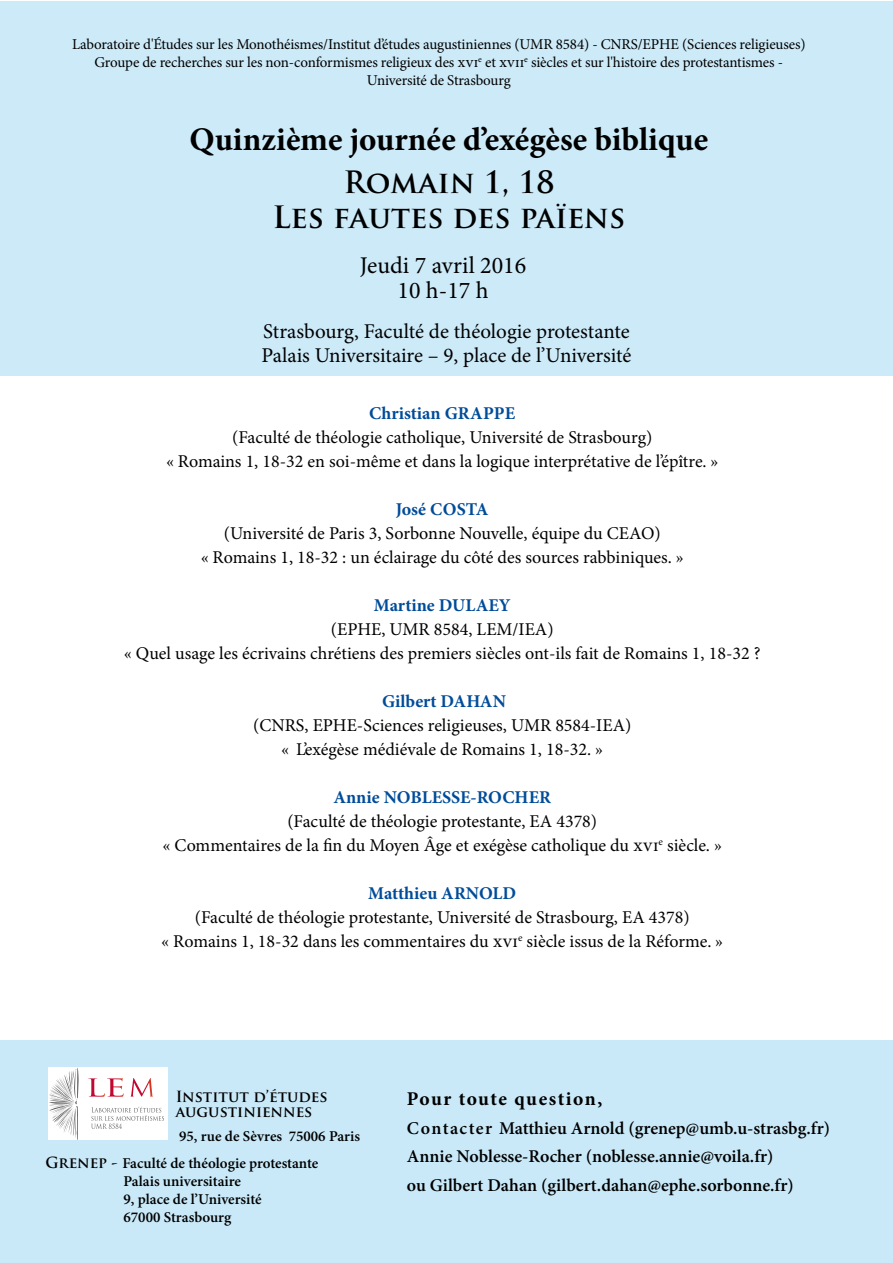
<style>
.page{position:relative;width:893px;height:1263px;background:#fff}
.page>*{position:absolute;margin:0;border:0;box-sizing:border-box;transform-origin:0 0}
.t1{font:700 33px "Minion Pro";color:#000}
.t2{font:700 30px/34.5px "Trajan Pro";color:#000;text-align:center}
.t3{font:24px/25.5px "Minion Pro";color:#000;text-align:center}
.t4{font:21px/24px "Minion Pro";color:#000}
.t5{font:700 19.5px "Minion Pro";letter-spacing:.075em;color:#000}
.t6{font:18px/24px "Minion Pro";color:#000;text-align:center}
.t7{font:600 18px/28.5px "Minion Pro";color:#000}
.t8{font:700 18px "Minion Pro";color:#004c99}
.t9{font:15px/18px "Minion Pro";letter-spacing:-.01em;color:#000;text-align:center}
.t10{font:600 15px/18px "Minion Pro";color:#000}
.t11{font:700 15px/15px "Trajan Pro";color:#000}
.s1{font-family:"Trajan Pro";font-weight:700}
</style>
<div class="page">
<div style="left:0;top:1040px;width:893px;height:223px;background:#c9e9f8"></div>
<div style="left:0;top:1px;width:893px;height:374px;background:#cceaf8"></div>
<div style="left:48px;top:1067px;width:119px;height:73px;background:#fff"></div>
<svg style="left:131px;top:1078px;width:22px;height:18px"></svg>
<svg style="left:88px;top:1078px;width:36px;height:19px"></svg>
<svg style="left:91px;top:1107px;width:73px;height:22px"></svg>
<svg style="left:49px;top:1067px;width:30px;height:73px"></svg>
<p class="t9" style="left:72px;top:35px;width:735px">Laboratoire d'Études sur les Monothéismes/Institut d’études augustiniennes (UMR 8584) - CNRS/EPHE (Sciences religieuses)<br>Groupe de recherches sur les non-conformismes religieux des xvi<sup>e</sup> et xvii<sup>e</sup> siècles et sur l'histoire des protestantismes -<br>Université de Strasbourg</p>
<h1 class="t1" style="left:189px;top:116px;width:520px">Quinzième journée d’exégèse biblique</h1>
<h2 class="t2" style="left:272px;top:166px;width:354px">Romain 1, 18<br>Les fautes des païens</h2>
<h3 class="t3" style="left:360px;top:252px;width:168px">Jeudi 7 avril 2016<br>10 h-17 h</h3>
<p class="t4" style="left:262px;top:320px;width:371px">Strasbourg, Faculté de théologie protestante<br>Palais Universitaire – 9, place de l’Université</p>
<p class="t8" style="left:369px;top:401px;width:148px">Christian GRAPPE</p>
<p class="t6" style="left:166px;top:425px;width:554px">(Faculté de théologie catholique, Université de Strasbourg)<br>« Romains 1, 18-32 en soi-même et dans la logique interprétative de l’épître. »</p>
<p class="t8" style="left:396px;top:497px;width:94px">José COSTA</p>
<p class="t6" style="left:201px;top:521px;width:484px">(Université de Paris 3, Sorbonne Nouvelle, équipe du CEAO)<br>« Romains 1, 18-32 : un éclairage du côté des sources rabbiniques. »</p>
<p class="t8" style="left:374px;top:593px;width:138px">Martine DULAEY</p>
<p class="t6" style="left:124px;top:617px;width:638px">(EPHE, UMR 8584, LEM/IEA)<br>« Quel usage les écrivains chrétiens des premiers siècles ont-ils fait de Romains 1, 18-32 ?</p>
<p class="t8" style="left:382px;top:689px;width:125px">Gilbert DAHAN</p>
<p class="t6" style="left:253px;top:713px;width:380px">(CNRS, EPHE-Sciences religieuses, UMR 8584-IEA) « L’exégèse médiévale de Romains 1, 18-32. »</p>
<p class="t8" style="left:333px;top:785px;width:219px">Annie NOBLESSE-ROCHER</p>
<p class="t6" style="left:162px;top:809px;width:561px">(Faculté de théologie protestante, EA 4378)<br>« Commentaires de la fin du Moyen Âge et exégèse catholique du xvi<sup>e</sup> siècle. »</p>
<p class="t8" style="left:368px;top:881px;width:149px">Matthieu ARNOLD</p>
<p class="t6" style="left:161px;top:905px;width:564px">(Faculté de théologie protestante, Université de Strasbourg, EA 4378)<br>« Romains 1, 18-32 dans les commentaires du xvi<sup>e</sup> siècle issus de la Réforme. »</p>
<p class="t11" style="left:176px;top:1089px;width:153px">Institut d’études augustiniennes</p>
<p class="t10" style="left:179px;top:1127px;width:183px">95, rue de Sèvres 75006 Paris</p>
<p class="t10" style="left:123px;top:1154px;width:196px;text-indent:-78px"><span class="s1">Grenep -</span> Faculté de théologie protestante<br>Palais universitaire<br>9, place de l’Université<br>67000 Strasbourg</p>
<p class="t5" style="left:407px;top:1085px;width:197px">Pour toute question,</p>
<p class="t7" style="left:407px;top:1114px;width:425px">Contacter Matthieu Arnold (grenep@umb.u-strasbg.fr)<br>Annie Noblesse-Rocher (noblesse.annie@voila.fr)<br>ou Gilbert Dahan (gilbert.dahan@ephe.sorbonne.fr)</p>
</div>
